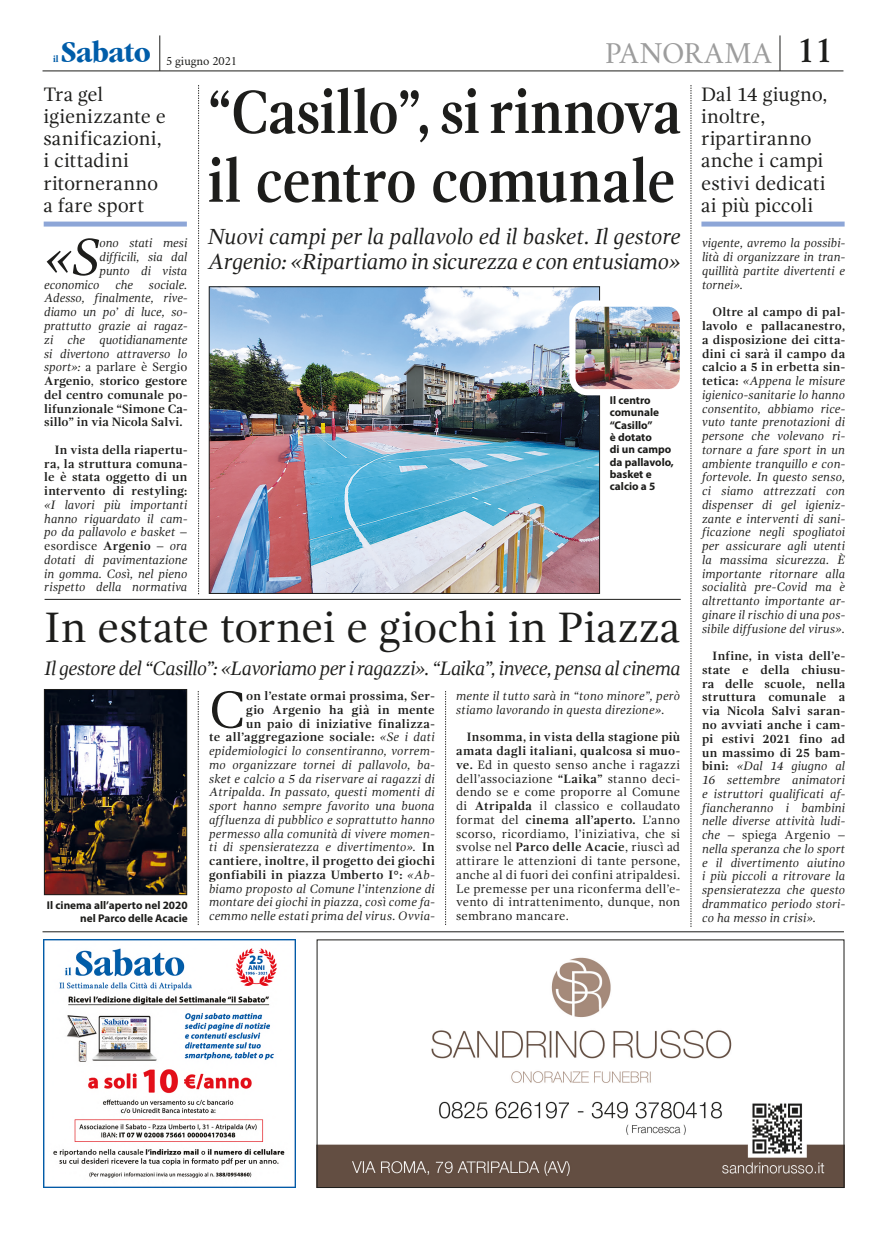
<style>
.page{position:relative;width:886px;height:1241px;background:#fff}
.page>*{position:absolute;margin:0;border:0;box-sizing:border-box;transform-origin:0 0}
.t1{font:700 62.5px/68.8px "Gandhi Serif";letter-spacing:-.02em;color:#1d1d1b;scale:.88 1}
.t2{font:italic 53.5px "Gandhi Serif";color:#1d1d1b}
.t3{font:53.5px "Gandhi Serif";color:#1d1d1b}
.t4{font:43.75px "Gandhi Serif";color:#1d1d1b}
.t5{font:700 condensed 31.25px "Garamond FC";color:#005da9;scale:1.1 1}
.t6{font:30px "Crimson";letter-spacing:.03em;color:#9d9d9d}
.t7{font:italic 22.5px "Gandhi Serif";letter-spacing:-.015em;color:#1d1d1b}
.t8{font:20px/22px "Gandhi Serif";letter-spacing:.005em;color:#1d1d1b}
.t9{font:italic 20px "Gandhi Serif";letter-spacing:-.03em;color:#1d1d1b}
.t10{font:italic 12.5px/13.8px "Gandhi Serif";letter-spacing:.01em;color:#1d1d1b;text-align:justify}
.t11{font:12.5px/13.8px "Gandhi Serif";letter-spacing:.015em;color:#1d1d1b;text-align:justify}
.t12{font:700 12.5px/13.8px "Gandhi Serif";letter-spacing:.015em;color:#1d1d1b;text-align:justify}
.t13{font:12.5px "Crimson";color:#1d1d1b}
.t14{font:italic 12.5px "Gandhi Serif";letter-spacing:-.01em;color:#1d1d1b}
.t15{font:700 11.25px/12.4px "Myriad Pro";color:#1d1d1b}
.t16{font:700 condensed 10px "Garamond FC";color:#005da9}
.s1{font-weight:600;font-size:37.5px;color:#1d1d1b}
.s2{font-weight:700;font-style:normal}
.s3{font-style:normal}
.s4{font-weight:700}
</style>
<div class="page">
<hr style="left:43px;top:71px;width:800px;height:1px;background:#1d1d1b">
<hr style="left:159px;top:35px;width:1px;height:36px;background:#1d1d1b">
<hr style="left:780px;top:35px;width:1px;height:36px;background:#1d1d1b">
<hr style="left:43px;top:931px;width:801px;height:1px;background:#1d1d1b">
<img style="left:319px;top:957px;width:523px;height:228px">
<img style="left:43px;top:939px;width:253px;height:248px">
<img style="left:209px;top:286px;width:391px;height:307px">
<svg style="left:691px;top:85px;width:1px;height:842px"></svg>
<img style="left:44px;top:689px;width:143px;height:205px">
<hr style="left:45px;top:599px;width:636px;height:1px;background:#1d1d1b">
<svg style="left:198px;top:85px;width:1px;height:509px"></svg>
<svg style="left:198px;top:691px;width:1px;height:233px"></svg>
<svg style="left:445px;top:691px;width:1px;height:233px"></svg>
<div style="left:44px;top:221px;width:143px;height:5px;background:#8da6d7"></div>
<div style="left:701px;top:221px;width:143px;height:5px;background:#8da6d7"></div>
<img style="left:572px;top:303px;width:107px;height:89px">
<div style="left:569px;top:300px;width:117px;height:95px;border:6px solid #fff;border-radius:15px"></div>
<h3 class="t5" style="left:61px;top:34px;width:83px">Sabato</h3>
<p class="t16" style="left:53px;top:53px;width:7px">il</p>
<p class="t13" style="left:166px;top:52px;width:72px">5 giugno 2021</p>
<h3 class="t6" style="left:605px;top:32px;width:229px">PANORAMA <span class="s1">11</span></h3>
<h3 class="t8" style="left:43px;top:84px;width:124px">Tra gel igienizzante e sanificazioni, i cittadini ritorneranno a fare sport</h3>
<h3 class="t8" style="left:701px;top:84px;width:128px">Dal 14 giugno, inoltre, ripartiranno anche i campi estivi dedicati ai più piccoli</h3>
<h1 class="t1" style="left:207px;top:78px;width:540px">“Casillo”, si rinnova il centro comunale</h1>
<h3 class="t7" style="left:208px;top:224px;width:474px">Nuovi campi per la pallavolo ed il basket. Il gestore</h3>
<h2 class="t2" style="left:44px;top:227px;width:57px">«S</h2>
<p class="t10" style="left:702px;top:236px;width:145px">vigente, avremo la possibi&shy;lità di organizzare in tran&shy;quillità partite divertenti e tornei».</p>
<p class="t10" style="left:702px;top:305px;width:145px;text-indent:11px"><span class="s2">Oltre al campo di pal&shy;lavolo e pallacanestro, a disposizione dei citta&shy;dini ci sarà il campo da calcio a 5 in erbetta sin&shy;tetica:</span> «Appena le misure igienico-sanitarie lo hanno consentito, abbiamo rice&shy;vuto tante prenotazioni di persone che volevano ri&shy;tornare a fare sport in un ambiente tranquillo e con&shy;fortevole. In questo senso, ci siamo attrezzati con dispenser di gel igieniz&shy;zante e interventi di sani&shy;ficazione negli spogliatoi per assicurare agli utenti la massima sicurezza. È importante ritornare alla socialità pre-Covid ma è altrettanto importante ar&shy;ginare il rischio di una pos&shy;sibile diffusione del virus».</p>
<p class="t10" style="left:702px;top:649px;width:145px;text-indent:11px"><span class="s2">Infine, in vista dell’e&shy;state e della chiusu&shy;ra delle scuole, nella struttura comunale a via Nicola Salvi saran&shy;no avviati anche i cam&shy;pi estivi 2021 fino ad un massimo di 25 bam&shy;bini:</span> «Dal 14 giugno al 16 settembre animatori e istruttori qualificati af&shy;fiancheranno i bambini nelle diverse attività ludi&shy;che <span class="s3">– spiega Argenio – </span>nella speranza che lo sport e il divertimento aiutino i più piccoli a ritrovare la spensieratezza che questo drammatico periodo stori&shy;co ha messo in crisi».</p>
<p class="t10" style="left:100px;top:236px;width:89px">ono stati mesi difficili, sia dal punto di vista</p>
<h3 class="t7" style="left:208px;top:248px;width:474px">Argenio: «Ripartiamo in sicurezza e con entusiamo»</h3>
<p class="t10" style="left:44px;top:277px;width:145px;text-indent:105px">sociale.<br>Adesso, finalmente, rive&shy;diamo un po’ di luce, so&shy;prattutto grazie ai ragaz&shy;zi che quotidianamente si divertono attraverso lo sport»: <span class="s3">a parlare è Sergio </span><span class="s2">Argenio</span><span class="s3">,</span> <span class="s2">storico gestore del centro comunale po&shy;lifunzionale “Simone Ca&shy;sillo” in via Nicola Salvi.</span></p>
<p class="t12" style="left:44px;top:442px;width:145px;text-indent:11px">In vista della riapertu&shy;ra, la struttura comuna&shy;le è stata oggetto di un intervento di restyling:</p>
<p class="t10" style="left:44px;top:497px;width:145px">«I lavori più importanti hanno riguardato il cam&shy;po da pallavolo e basket <span class="s3">– esordisce</span> <span class="s2">Argenio</span> <span class="s3">–</span> ora dotati di pavimentazione in gomma. Così, nel pieno rispetto della normativa</p>
<p class="t14" style="left:44px;top:277px;width:57px">economico</p>
<p class="t10" style="left:115px;top:277px;width:19px">che</p>
<p class="t15" style="left:610px;top:393px;width:65px">Il centro comunale “Casillo”<br>è dotato<br>di un campo da pallavolo, basket e calcio a 5</p>
<h3 class="t4" style="left:45px;top:602px;width:637px">In estate tornei e giochi in Piazza</h3>
<h3 class="t9" style="left:45px;top:656px;width:637px">Il gestore del “Casillo”: «Lavoriamo per i ragazzi». “Laika”, invece, pensa al cinema</h3>
<p class="t10" style="left:456px;top:689px;width:226px">mente il tutto sarà in “tono minore”, però stiamo lavorando in questa direzione».</p>
<p class="t11" style="left:456px;top:730px;width:226px;text-indent:11px"><span class="s4">Insomma, in vista della stagione più amata dagli italiani, qualcosa si muo&shy;ve.</span> Ed in questo senso anche i ragazzi dell’associazione <span class="s4">“Laika”</span> stanno deci&shy;dendo se e come proporre al Comune di <span class="s4">Atripalda</span> il classico e collaudato format del <span class="s4">cinema all’aperto.</span> L’anno scorso, ricordiamo, l’iniziativa, che si svolse nel <span class="s4">Parco delle Acacie</span>, riuscì ad attirare le attenzioni di tante persone, anche al di fuori dei confini atripaldesi.<br>Le premesse per una riconferma dell’e&shy;vento di intrattenimento, dunque, non sembrano mancare.</p>
<h2 class="t3" style="left:209px;top:679px;width:38px">C</h2>
<p class="t10" style="left:209px;top:689px;width:227px;text-align:right"><span class="s2">on l’estate ormai prossima, Ser-<br>gio Argenio ha già in mente<br>un paio di iniziative finalizza-<br>te all’aggregazione sociale:</span> «Se i dati epidemiologici lo consentiranno, vorrem&shy;mo organizzare tornei di pallavolo, ba&shy;sket e calcio a 5 da riservare ai ragazzi di Atripalda. In passato, questi momenti di sport hanno sempre favorito una buona affluenza di pubblico e soprattutto hanno permesso alla comunità di vivere momen&shy;ti di spensieratezza e divertimento»<span class="s3">.</span> <span class="s2">In cantiere, inoltre, il progetto dei giochi gonfiabili in piazza Umberto I°:</span> «Ab&shy;biamo proposto al Comune l’intenzione di montare dei giochi in piazza, così come fa&shy;cemmo nelle estati prima del virus. Ovvia-</p>
<p class="t15" style="left:47px;top:898px;width:142px;text-align:right">Il cinema all’aperto nel 2020 nel Parco delle Acacie</p>
</div>
